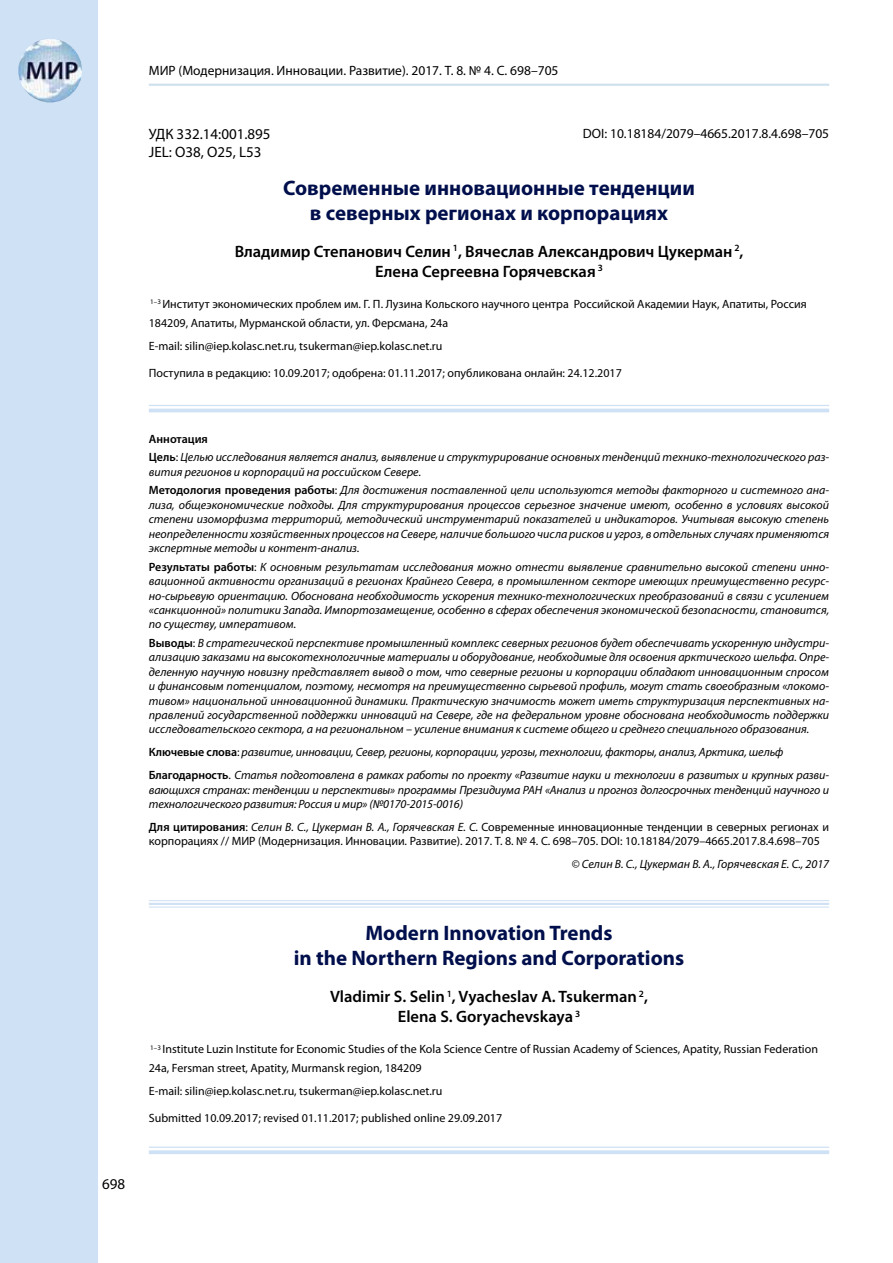
<style>
.page{position:relative;width:893px;height:1263px;background:#fff}
.page>*{position:absolute;margin:0;border:0;box-sizing:border-box;transform-origin:0 0}
.t1{font:700 21px/25.2px "Myriad Pro";color:#000f4c;text-align:center}
.t2{font:600 16.5px/19.8px "Myriad Pro";color:#000;text-align:center}
.t3{font:15px "Myriad Pro";color:#000}
.t4{font:13.5px "Myriad Pro";color:#000}
.t5{font:italic 12px/14.4px "Myriad Pro";color:#000}
.t6{font:12px/18.6px "Myriad Pro";color:#000}
.s1{font-weight:600;font-style:normal}
.s2{font-style:normal}
.s3{font-weight:600}
.s4{font-style:italic}
</style>
<div class="page">
<div style="left:0;top:0;width:97px;height:1263px;background:#cfe1f4"></div>
<img style="left:18px;top:39px;width:64px;height:63px;border-radius:32px">
<hr style="left:149px;top:900px;width:680px;height:1px;background:#cfe1f4">
<hr style="left:149px;top:903px;width:680px;height:2px;background:#cfe1f4">
<hr style="left:149px;top:906px;width:680px;height:2px;background:#cfe1f4">
<hr style="left:149px;top:405px;width:680px;height:1px;background:#cfe1f4">
<hr style="left:149px;top:409px;width:680px;height:3px;background:#cfe1f4">
<hr style="left:149px;top:1146px;width:680px;height:2px;background:#cfe1f4">
<svg style="left:149px;top:1150px;width:680px;height:4px;background:#d3e3f5"></svg>
<hr style="left:149px;top:84px;width:680px;height:2px;background:#d0e1ee">
<p class="t3" style="left:102px;top:1175px;width:25px">698</p>
<p class="t4" style="left:149px;top:62px;width:411px">МИР (Модернизация. Инновации. Развитие). 2017. Т. 8. № 4. С. 698–705</p>
<p class="t3" style="left:149px;top:125px;width:123px">УДК 332.14:001.895</p>
<p class="t4" style="left:583px;top:125px;width:248px">DOI: 10.18184/2079–4665.2017.8.4.698–705</p>
<p class="t3" style="left:149px;top:143px;width:114px">JEL: О38, O25, L53</p>
<h1 class="t1" style="left:283px;top:174px;width:413px">Современные инновационные тенденции в северных регионах и корпорациях</h1>
<h2 class="t2" style="left:235px;top:241px;width:510px">Владимир Степанович Селин <sup>1</sup>, Вячеслав Александрович Цукерман <sup>2</sup>,<br>Елена Сергеевна Горячевская <sup>3</sup></h2>
<p class="t6" style="left:149px;top:294px;width:659px"><sup>1–3</sup> Институт экономических проблем им. Г. П. Лузина Кольского научного центра Российской Академии Наук, Апатиты, Россия<br>184209, Апатиты, Мурманской области, ул. Ферсмана, 24а</p>
<p class="t6" style="left:149px;top:336px;width:295px">E-mail: silin@iep.kolasc.net.ru, tsukerman@iep.kolasc.net.ru</p>
<p class="t6" style="left:149px;top:363px;width:474px">Поступила в редакцию: 10.09.2017; одобрена: 01.11.2017; опубликована онлайн: 24.12.2017</p>
<p class="t5" style="left:149px;top:429px;width:682px;line-height:18.6px"><span class="s1">Аннотация<br>Цель</span><span class="s2">:</span> Целью исследования является анализ, выявление и структурирование основных тенденций технико-технологического раз-</p>
<p class="t5" style="left:149px;top:462px;width:682px;line-height:18.6px">вития регионов и корпораций на российском Севере.<br><span class="s1">Методология проведения работы</span><span class="s2">:</span> Для достижения поставленной цели используются методы факторного и системного ана-</p>
<p class="t5" style="left:149px;top:497px;width:682px;text-align:justify">лиза, общеэкономические подходы. Для структурирования процессов серьезное значение имеют, особенно в условиях высокой степени изоморфизма территорий, методический инструментарий показателей и индикаторов. Учитывая высокую степень неопределенности хозяйственных процессов на Севере, наличие большого числа рисков и угроз, в отдельных случаях применяются экспертные методы и контент-анализ.</p>
<p class="t5" style="left:149px;top:559px;width:682px;text-align:justify"><span class="s1">Результаты работы</span><span class="s2">:</span> К основным результатам исследования можно отнести выявление сравнительно высокой степени инно&shy;вационной активности организаций в регионах Крайнего Севера, в промышленном секторе имеющих преимущественно ресурс&shy;но-сырьевую ориентацию. Обоснована необходимость ускорения технико-технологических преобразований в связи с усилением «санкционной» политики Запада. Импортозамещение, особенно в сферах обеспечения экономической безопасности, становится, по существу, императивом.</p>
<p class="t5" style="left:149px;top:635px;width:682px;text-align:justify"><span class="s1">Выводы</span><span class="s2">:</span> В стратегической перспективе промышленный комплекс северных регионов будет обеспечивать ускоренную индустри&shy;ализацию заказами на высокотехнологичные материалы и оборудование, необходимые для освоения арктического шельфа. Опре&shy;деленную научную новизну представляет вывод о том, что северные регионы и корпорации обладают инновационным спросом и финансовым потенциалом, поэтому, несмотря на преимущественно сырьевой профиль, могут стать своеобразным «локомо&shy;тивом» национальной инновационной динамики. Практическую значимость может иметь структуризация перспективных на&shy;правлений государственной поддержки инноваций на Севере, где на федеральном уровне обоснована необходимость поддержки исследовательского сектора, а на региональном – усиление внимания к системе общего и среднего специального образования.</p>
<p class="t5" style="left:149px;top:741px;width:682px;line-height:23px"><span class="s1">Ключевые слова</span><span class="s2">:</span> развитие, инновации, Север, регионы, корпорации, угрозы, технологии, факторы, анализ, Арктика, шельф<br><span class="s1">Благодарность</span><span class="s2">.</span> Статья подготовлена в рамках работы по проекту «Развитие науки и технологии в развитых и крупных разви-</p>
<p class="t5" style="left:149px;top:782px;width:682px">вающихся странах: тенденции и перспективы» программы Президиума РАН «Анализ и прогноз долгосрочных тенденций научного и технологического развития: Россия и мир» (№0170-2015-0016)</p>
<p class="t6" style="left:149px;top:819px;width:682px;line-height:14.4px"><span class="s3">Для цитирования</span>: <span class="s4">Селин В. С., Цукерман В. А., Горячевская Е. С.</span> Современные инновационные тенденции в северных регионах и корпорациях // МИР (Модернизация. Инновации. Развитие). 2017. Т. 8. № 4. С. 698–705. DOI: 10.18184/2079–4665.2017.8.4.698–705</p>
<p class="t5" style="left:571px;top:857px;width:259px">© Селин В. С., Цукерман В. А., Горячевская Е. С., 2017</p>
<h1 class="t1" style="left:294px;top:920px;width:392px">Modern Innovation Trends<br>in the Northern Regions and Corporations</h1>
<h2 class="t2" style="left:330px;top:986px;width:319px">Vladimir S. Selin <sup>1</sup>, Vyacheslav A. Tsukerman <sup>2</sup>,<br>Elena S. Goryachevskaya <sup>3</sup></h2>
<p class="t6" style="left:149px;top:1040px;width:671px"><sup>1–3</sup> Institute Luzin Institute for Economic Studies of the Kola Science Centre of Russian Academy of Sciences, Apatity, Russian Federation<br>24a, Fersman street, Apatity, Murmansk region, 184209</p>
<p class="t6" style="left:149px;top:1081px;width:295px">E-mail: silin@iep.kolasc.net.ru, tsukerman@iep.kolasc.net.ru</p>
<p class="t6" style="left:149px;top:1109px;width:355px">Submitted 10.09.2017; revised 01.11.2017; published online 29.09.2017</p>
</div>
